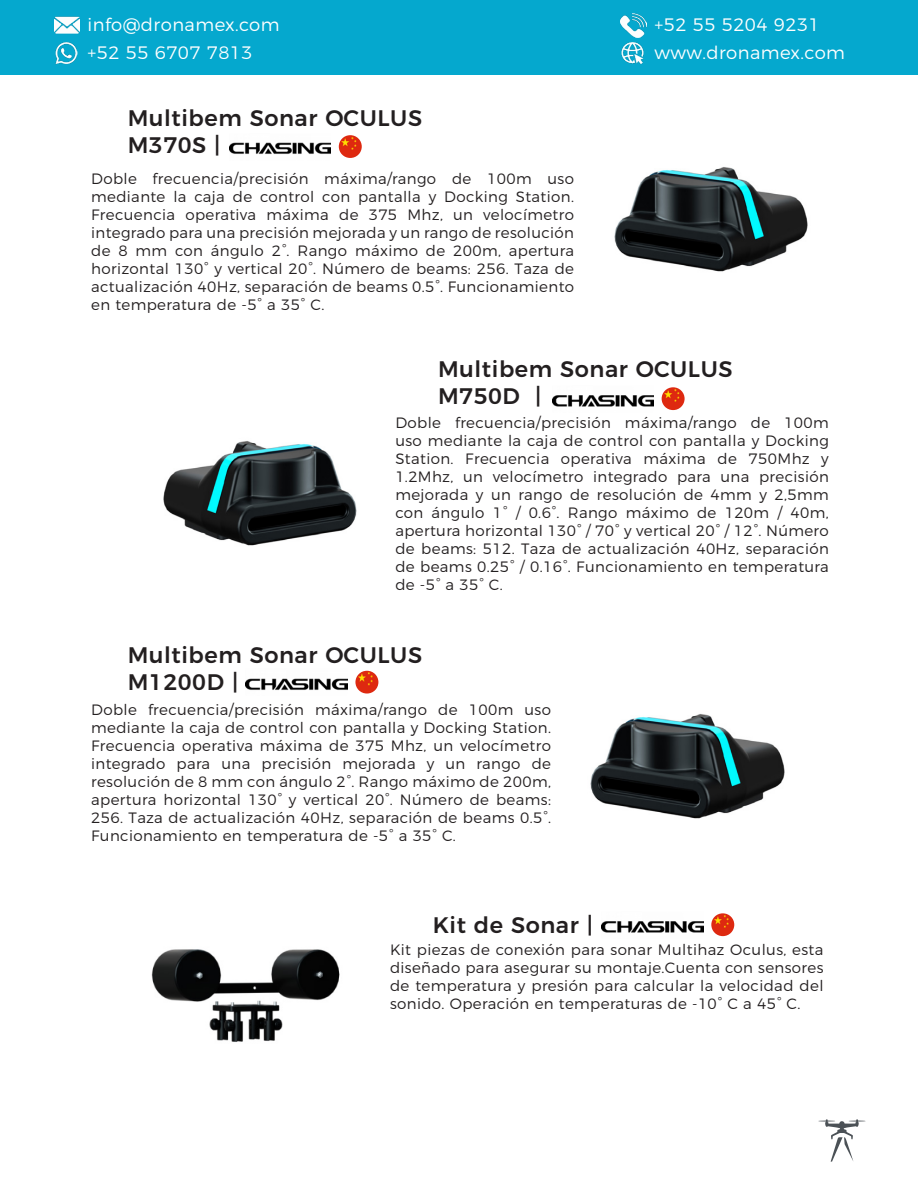
<style>
.page{position:relative;width:918px;height:1188px;background:#fff}
.page>*{position:absolute;margin:0;border:0;box-sizing:border-box;transform-origin:0 0}
.t1{font:500 22.5px "Montserrat";letter-spacing:.025em;color:#231f20}
.t2{font:300 18px "Montserrat";letter-spacing:.025em;color:#fff}
.t3{font:300 15px/18px "Montserrat";letter-spacing:.025em;color:#231f20;text-align:justify}
</style>
<div class="page">
<div style="left:1px;top:0;width:917px;height:75px;background:#05a8ce"></div>
<img style="left:54px;top:16px;width:26px;height:18px">
<img style="left:621px;top:42px;width:23px;height:22px">
<img style="left:620px;top:14px;width:26px;height:23px">
<img style="left:55px;top:42px;width:22px;height:22px">
<svg style="left:818px;top:1119px;width:48px;height:43px"></svg>
<img style="left:229px;top:142px;width:102px;height:12px">
<img style="left:339px;top:135px;width:23px;height:23px;border-radius:11px">
<img style="left:552px;top:395px;width:102px;height:12px">
<img style="left:662px;top:387px;width:23px;height:23px;border-radius:11px">
<img style="left:246px;top:678px;width:101px;height:12px">
<img style="left:355px;top:671px;width:23px;height:23px;border-radius:11px">
<img style="left:602px;top:921px;width:101px;height:12px">
<img style="left:711px;top:913px;width:23px;height:23px;border-radius:11px">
<img style="left:163px;top:441px;width:194px;height:105px">
<img style="left:614px;top:167px;width:194px;height:105px">
<img style="left:590px;top:714px;width:195px;height:105px">
<img style="left:151px;top:949px;width:189px;height:93px">
<p class="t2" style="left:88px;top:11px;width:194px">info@dronamex.com</p>
<p class="t2" style="left:655px;top:11px;width:167px">+52 55 5204 9231</p>
<p class="t2" style="left:88px;top:39px;width:167px">+52 55 6707 7813</p>
<p class="t2" style="left:655px;top:39px;width:192px">www.dronamex.com</p>
<p class="t1" style="left:128px;top:100px;width:296px">Multibem Sonar OCULUS</p>
<p class="t1" style="left:128px;top:127px;width:94px">M370S |</p>
<p class="t3" style="left:91px;top:169px;width:484px">Doble frecuencia/precisión máxima/rango de 100m uso mediante la caja de control con pantalla y Docking Station.<br>Frecuencia operativa máxima de 375 Mhz, un velocímetro integrado para una precisión mejorada y un rango de resolución de 8 mm con ángulo 2°. Rango máximo de 200m, apertura horizontal 130° y vertical 20°. Número de beams: 256. Taza de actualización 40Hz, separación de beams 0.5°. Funcionamiento en temperatura de -5° a 35° C.</p>
<p class="t1" style="left:438px;top:351px;width:296px">Multibem Sonar OCULUS</p>
<p class="t1" style="left:438px;top:378px;width:105px">M750D |</p>
<p class="t3" style="left:395px;top:413px;width:435px">Doble frecuencia/precisión máxima/rango de 100m uso mediante la caja de control con pantalla y Docking Station. Frecuencia operativa máxima de 750Mhz y 1.2Mhz, un velocímetro integrado para una precisión mejorada y un rango de resolución de 4mm y 2,5mm con ángulo 1° / 0.6°. Rango máximo de 120m / 40m, apertura horizontal 130° / 70° y vertical 20° / 12°. Número de beams: 512. Taza de actualización 40Hz, separación de beams 0.25° / 0.16°. Funcionamiento en temperatura de -5° a 35° C.</p>
<p class="t1" style="left:128px;top:637px;width:296px">Multibem Sonar OCULUS</p>
<p class="t1" style="left:128px;top:664px;width:112px">M1200D |</p>
<p class="t3" style="left:91px;top:699px;width:461px">Doble frecuencia/precisión máxima/rango de 100m uso mediante la caja de control con pantalla y Docking Station.<br>Frecuencia operativa máxima de 375 Mhz, un velocímetro integrado para una precisión mejorada y un rango de resolución de 8 mm con ángulo 2°. Rango máximo de 200m, apertura horizontal 130° y vertical 20°. Número de beams:<br>256. Taza de actualización 40Hz, separación de beams 0.5°.<br>Funcionamiento en temperatura de -5° a 35° C.</p>
<p class="t1" style="left:433px;top:907px;width:162px">Kit de Sonar |</p>
<p class="t3" style="left:390px;top:940px;width:435px">Kit piezas de conexión para sonar Multihaz Oculus, esta diseñado para asegurar su montaje.Cuenta con sensores de temperatura y presión para calcular la velocidad del sonido. Operación en temperaturas de -10° C a 45° C.</p>
</div>
